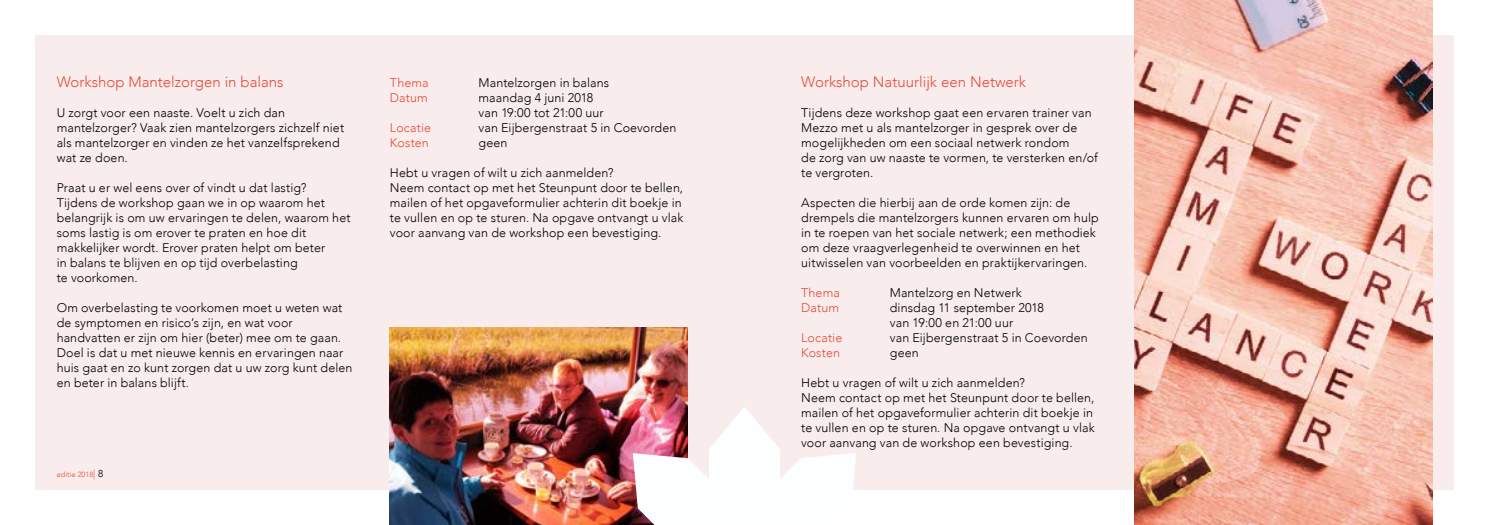
<style>
.page{position:relative;width:1489px;height:525px;background:#fff}
.page>*{position:absolute;margin:0;border:0;box-sizing:border-box;transform-origin:0 0}
.t1{font:300 15px "Avenir";color:#e54c39}
.t2{font:300 12.5px/15px "Avenir";letter-spacing:.01em;color:#000}
.t3{font:300 12.5px "Avenir";letter-spacing:.01em;color:#e54c39}
.t4{font:300 7.5px "Avenir";color:#e54c39}
.s1{font-size:10px}
.s2{font-size:10px;color:#000}
</style>
<div class="page">
<div style="left:35px;top:35px;width:709px;height:454px;background:#f9ecec"></div>
<div style="left:744px;top:35px;width:709px;height:454px;background:#f9ecec"></div>
<img style="left:390px;top:327px;width:297px;height:197px">
<svg style="left:632px;top:406px;width:224px;height:118px"></svg>
<img style="left:1134px;top:0;width:297px;height:524px">
<p class="t1" style="left:57px;top:72px;width:228px">Workshop Mantelzorgen in balans</p>
<p class="t2" style="left:57px;top:105px;width:289px">U zorgt voor een naaste. Voelt u zich dan mantelzorger? Vaak zien mantelzorgers zichzelf niet als mantelzorger en vinden ze het vanzelfsprekend wat ze doen.</p>
<p class="t2" style="left:57px;top:180px;width:295px">Praat u er wel eens over of vindt u dat lastig?<br>Tijdens de workshop gaan we in op waarom het belangrijk is om uw ervaringen te delen, waarom het soms lastig is om erover te praten en hoe dit makkelijker wordt. Erover praten helpt om beter<br>in balans te blijven en op tijd overbelasting<br>te voorkomen.</p>
<p class="t2" style="left:57px;top:300px;width:297px">Om overbelasting te voorkomen moet u weten wat de symptomen en risico’s zijn, en wat voor handvatten er zijn om hier (beter) mee om te gaan.<br>Doel is dat u met nieuwe kennis en ervaringen naar huis gaat en zo kunt zorgen dat u uw zorg kunt delen en beter in balans blijft.</p>
<p class="t4" style="left:57px;top:469px;width:48px">editie 2018<span class="s1">|</span> <span class="s2">8</span></p>
<p class="t3" style="left:390px;top:75px;width:40px">Thema</p>
<p class="t2" style="left:478px;top:75px;width:132px">Mantelzorgen in balans</p>
<p class="t3" style="left:390px;top:90px;width:39px">Datum</p>
<p class="t2" style="left:478px;top:90px;width:127px">maandag 4 juni 2018 van 19:00 tot 21:00 uur</p>
<p class="t3" style="left:390px;top:120px;width:43px">Locatie</p>
<p class="t2" style="left:478px;top:120px;width:199px">van Eijbergenstraat 5 in Coevorden</p>
<p class="t3" style="left:390px;top:135px;width:40px">Kosten</p>
<p class="t2" style="left:478px;top:135px;width:30px">geen</p>
<p class="t2" style="left:390px;top:165px;width:295px">Hebt u vragen of wilt u zich aanmelden?<br>Neem contact op met het Steunpunt door te bellen, mailen of het opgaveformulier achterin dit boekje in te vullen en op te sturen. Na opgave ontvangt u vlak voor aanvang van de workshop een bevestiging.</p>
<p class="t1" style="left:801px;top:72px;width:226px">Workshop Natuurlijk een Netwerk</p>
<p class="t2" style="left:801px;top:105px;width:298px">Tijdens deze workshop gaat een ervaren trainer van Mezzo met u als mantelzorger in gesprek over de mogelijkheden om een sociaal netwerk rondom<br>de zorg van uw naaste te vormen, te versterken en/of te vergroten.</p>
<p class="t2" style="left:801px;top:195px;width:299px">Aspecten die hierbij aan de orde komen zijn: de drempels die mantelzorgers kunnen ervaren om hulp in te roepen van het sociale netwerk; een methodiek om deze vraagverlegenheid te overwinnen en het uitwisselen van voorbeelden en praktijkervaringen.</p>
<p class="t3" style="left:801px;top:285px;width:40px">Thema</p>
<p class="t2" style="left:889px;top:285px;width:133px">Mantelzorg en Netwerk</p>
<p class="t3" style="left:801px;top:300px;width:39px">Datum</p>
<p class="t2" style="left:889px;top:300px;width:156px">dinsdag 11 september 2018 van 19:00 en 21:00 uur</p>
<p class="t3" style="left:801px;top:330px;width:43px">Locatie</p>
<p class="t2" style="left:889px;top:330px;width:199px">van Eijbergenstraat 5 in Coevorden</p>
<p class="t3" style="left:801px;top:345px;width:40px">Kosten</p>
<p class="t2" style="left:889px;top:345px;width:30px">geen</p>
<p class="t2" style="left:801px;top:375px;width:295px">Hebt u vragen of wilt u zich aanmelden?<br>Neem contact op met het Steunpunt door te bellen, mailen of het opgaveformulier achterin dit boekje in te vullen en op te sturen. Na opgave ontvangt u vlak voor aanvang van de workshop een bevestiging.</p>
</div>
